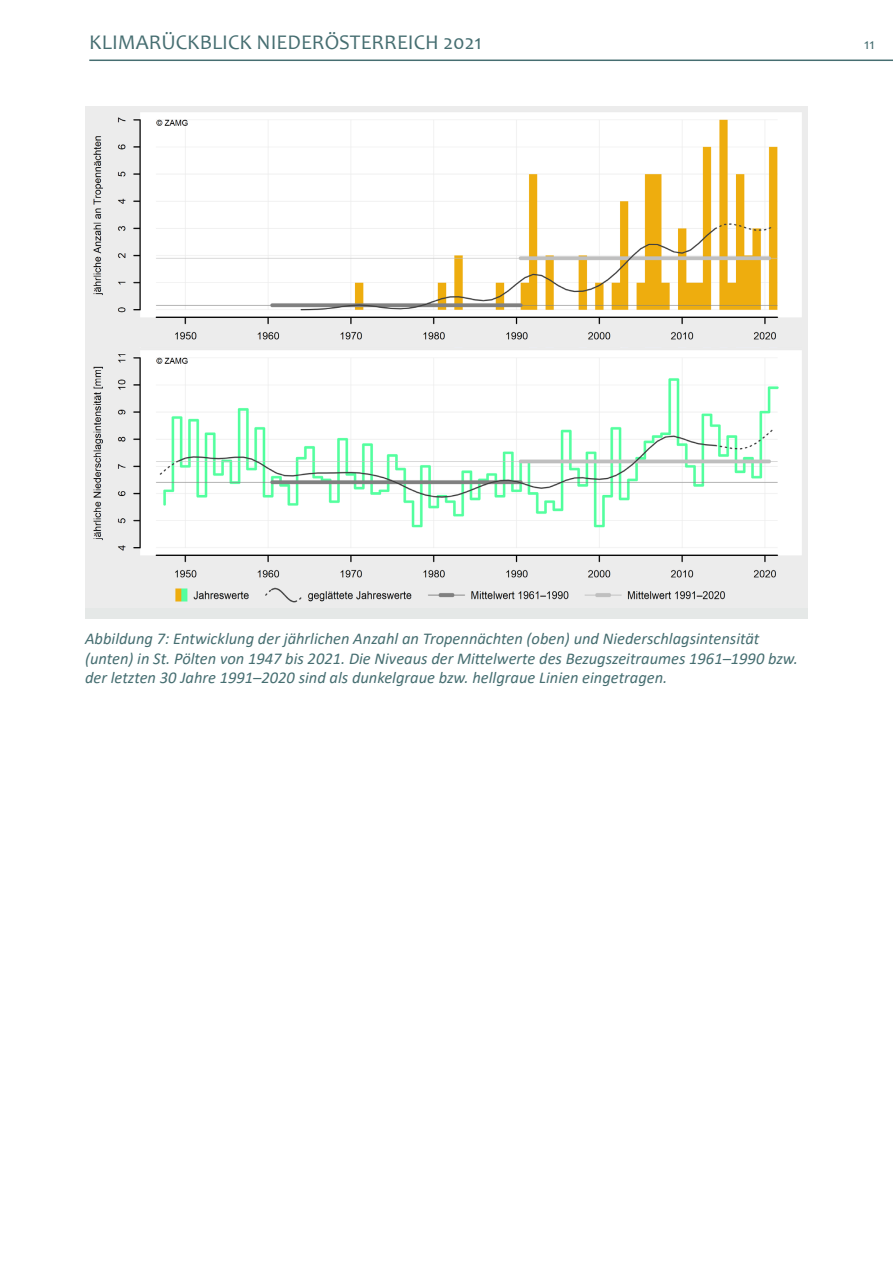
<style>
.page{position:relative;width:893px;height:1263px;background:#fff}
.page>*{position:absolute;margin:0;border:0;box-sizing:border-box;transform-origin:0 0}
.t1{font:21px "Candara";color:#466e71}
.Fußnote{font:italic 16.5px/19.8px "Calibri";color:#466e71}
.t2{font:15px "Candara";color:#466e71}
</style>
<div class="page">
<hr style="left:89px;top:60px;width:804px;height:1px;background:#466e71">
<div style="left:85px;top:572px;width:723px;height:46px;background:#ececec"></div>
<img style="left:85px;top:347px;width:723px;height:231px">
<img style="left:85px;top:106px;width:723px;height:241px">
<img style="left:175px;top:587px;width:550px;height:16px">
<p class="t1" style="left:89px;top:29px;width:394px">KLIMARÜCKBLICK NIEDERÖSTERREICH 2021</p>
<p class="t2" style="left:864px;top:35px;width:12px">11</p>
<p class="Fußnote" style="left:85px;top:628px;width:714px">Abbildung 7: Entwicklung der jährlichen Anzahl an Tropennächten (oben) und Niederschlagsintensität (unten) in St. Pölten von 1947 bis 2021. Die Niveaus der Mittelwerte des Bezugszeitraumes 1961–1990 bzw. der letzten 30 Jahre 1991–2020 sind als dunkelgraue bzw. hellgraue Linien eingetragen.</p>
</div>
